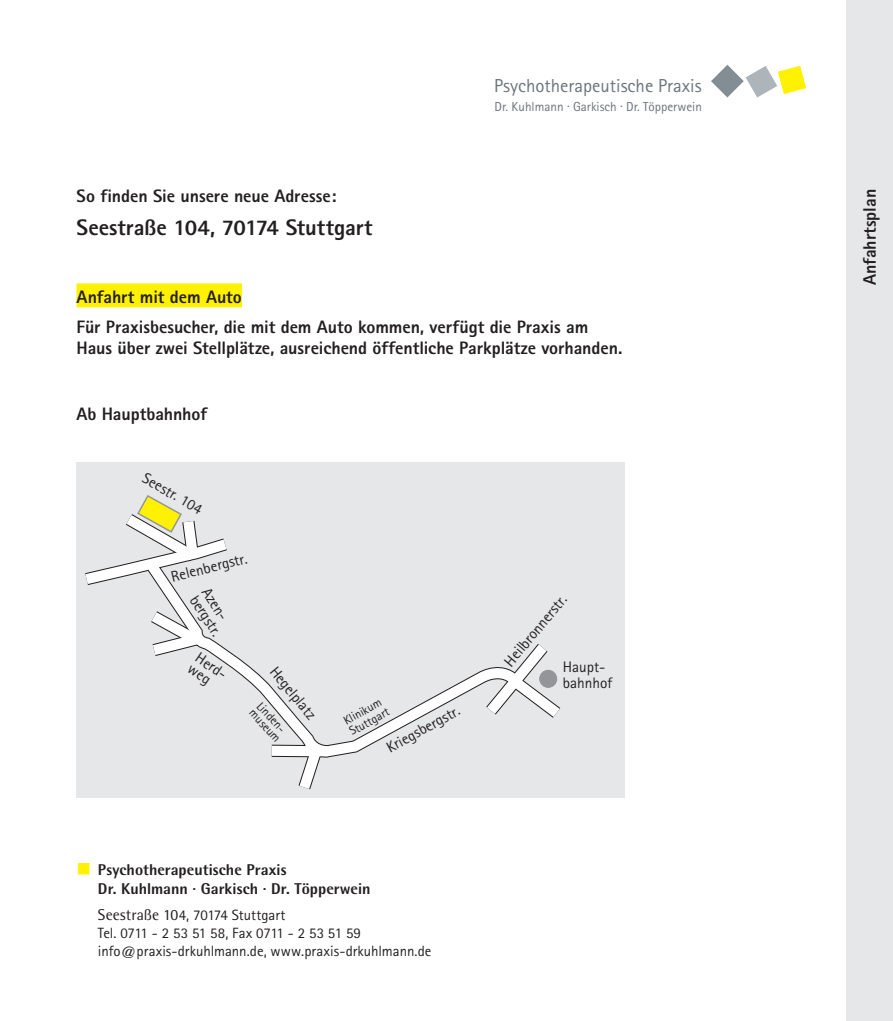
<style>
.page{position:relative;width:893px;height:1021px;background:#fff}
.page>*{position:absolute;margin:0;border:0;box-sizing:border-box;transform-origin:0 0}
.t1{font:800 22.5px "Rotis Sans Serif";letter-spacing:-.005em;color:#231f20}
.t2{font:18.75px "Rotis Sans Serif";color:#6a757b}
.t3{font:800 18px/21px "Rotis Sans Serif";letter-spacing:-.005em;color:#231f20}
.t4{font:800 15.6px/19px "Rotis Semi Sans";letter-spacing:.005em;color:#231f20}
.t5{font:15.3px/14.2px "Rotis Sans Serif";color:#231f20}
.t6{font:14.85px/18.1px "Rotis Sans Serif";letter-spacing:-.005em;color:#231f20}
.t7{font:13.05px "Rotis Sans Serif";color:#6a757b}
.t8{font:12.15px/10.2px "Rotis Sans Serif";color:#231f20}
.s1{color:#fff101}
.s2{font-family:"Rotis Semi Sans";font-size:15.6px}
</style>
<div class="page">
<div style="left:846px;top:0;width:47px;height:1020px;background:#e6e7e9"></div>
<div style="left:77px;top:283px;width:165px;height:24px;background:#fff101"></div>
<svg style="left:711px;top:65px;width:95px;height:32px"></svg>
<div style="left:77px;top:462px;width:548px;height:335px;background:#e6e7e9"></div>
<svg style="left:163px;top:593px;width:398px;height:163px"></svg>
<svg style="left:474px;top:630px;width:86px;height:98px"></svg>
<svg style="left:259px;top:733px;width:80px;height:57px"></svg>
<svg style="left:151px;top:600px;width:63px;height:65px"></svg>
<svg style="left:85px;top:495px;width:142px;height:98px"></svg>
<div style="left:540px;top:670px;width:17px;height:17px;background:#939598;border-radius:50%"></div>
<div style="left:540px;top:670px;width:17px;height:17px;border:1px solid #939598;border-radius:50%"></div>
<p class="t3" style="left:77px;top:185px;width:261px">So finden Sie unsere neue Adresse:</p>
<p class="t1" style="left:77px;top:213px;width:298px">Seestraße 104, 70174 Stuttgart</p>
<p class="t2" style="left:494px;top:75px;width:209px">Psychotherapeutische Praxis</p>
<p class="t7" style="left:495px;top:99px;width:209px">Dr. Kuhlmann . Garkisch . Dr. Töpperwein</p>
<p class="t3" style="left:77px;top:286px;width:167px">Anfahrt mit dem Auto</p>
<p class="t3" style="left:77px;top:316px;width:547px">Für Praxisbesucher, die mit dem Auto kommen, verfügt die Praxis am<br>Haus über zwei Stellplätze, ausreichend öffentliche Parkplätze vorhanden.</p>
<p class="t3" style="left:77px;top:403px;width:132px">Ab Hauptbahnhof</p>
<p class="t5" style="left:148px;top:470px;width:68px;rotate:30deg">Seestr. 104</p>
<p class="t5" style="left:170px;top:569px;width:79px;rotate:-14deg">Relenbergstr.</p>
<p class="t5" style="left:212px;top:585px;width:46px;rotate:57deg">Azen&shy;bergstr.</p>
<p class="t5" style="left:201px;top:650px;width:37px;line-height:13.2px;rotate:34deg">Herd&shy;weg</p>
<p class="t5" style="left:278px;top:664px;width:65px;rotate:50deg">Hegelplatz</p>
<p class="t8" style="left:263px;top:700px;width:42px;rotate:48deg">Linden&shy;museum</p>
<p class="t8" style="left:341px;top:716px;width:45px;line-height:12.1px;rotate:-29deg">Klinikum<br>Stuttgart</p>
<p class="t5" style="left:384px;top:742px;width:83px;rotate:-29deg">Kriegsbergstr.</p>
<p class="t5" style="left:502px;top:659px;width:90px;rotate:-50deg">Heilbronnerstr.</p>
<p class="t5" style="left:563px;top:658px;width:51px;line-height:16.4px">Haupt&shy;bahnhof</p>
<p class="t4" style="left:98px;top:859px;width:274px;text-indent:-21px"><span class="s1">■</span> Psychotherapeutische Praxis<br>Dr. Kuhlmann · Garkisch · Dr. Töpperwein</p>
<p class="t6" style="left:98px;top:905px;width:189px"><span class="s2">Seestraße 10</span>4, 70174 Stuttgart</p>
<p class="t6" style="left:98px;top:923px;width:335px">Tel. 0711 - 2 53 51 58, Fax 0711 - 2 53 51 59 info@praxis-drkuhlmann.de, www.praxis-drkuhlmann.de</p>
<p class="t3" style="left:859px;top:285px;width:98px;rotate:-90deg">Anfahrtsplan</p>
</div>
